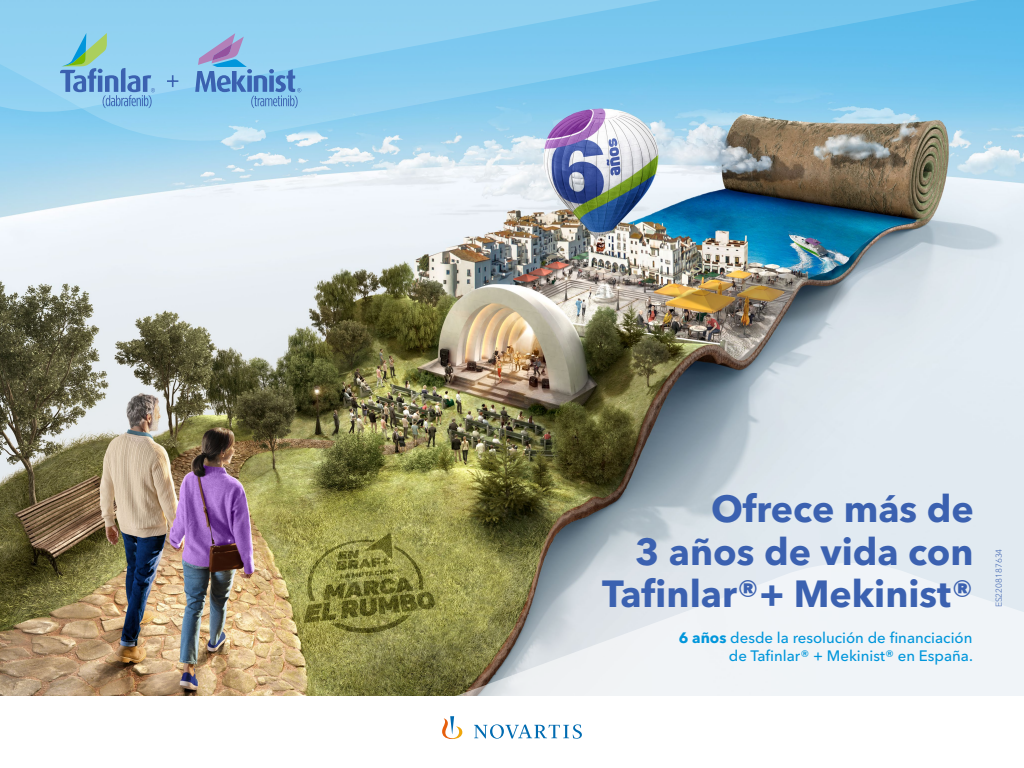
<style>
.page{position:relative;width:1024px;height:768px;background:#fff}
.page>*{position:absolute;margin:0;border:0;box-sizing:border-box;transform-origin:0 0}
.t1{font:700 37.5px/42.5px "Avenir Next LT Pro";color:#3b61b0;text-align:right}
.t2{font:500 15px/18.5px "Avenir Next LT Pro";color:#0096db;text-align:right}
.t3{font:300 8.5px "Avenir Next LT Pro";color:#3b61b0}
.s1{font-weight:700}
</style>
<div class="page">
<img style="left:0;top:142px;width:1024px;height:554px">
<img style="left:182px;top:547px;width:842px;height:149px">
<svg style="left:442px;top:716px;width:140px;height:23px"></svg>
<svg style="left:0;top:0;width:1024px;height:142px;background:#85c3e3"></svg>
<svg style="left:0;top:0;width:712px;height:113px;background:#88ccef"></svg>
<svg style="left:59px;top:33px;width:96px;height:75px;background:#84bedc"></svg>
<svg style="left:195px;top:33px;width:106px;height:75px;background:#81b6e1"></svg>
<svg style="left:167px;top:75px;width:11px;height:12px"></svg>
<h1 class="t1" style="left:602px;top:488px;width:373px">Ofrece más de<br>3 años de vida con<br>Tafinlar®+ Mekinist®</h1>
<p class="t2" style="left:679px;top:628px;width:296px"><span class="s1">6 años</span> desde la resolución de financiación de Tafinlar® + Mekinist® en España.</p>
<p class="t3" style="left:994px;top:607px;width:60px;rotate:-90deg">ES2208187634</p>
</div>
